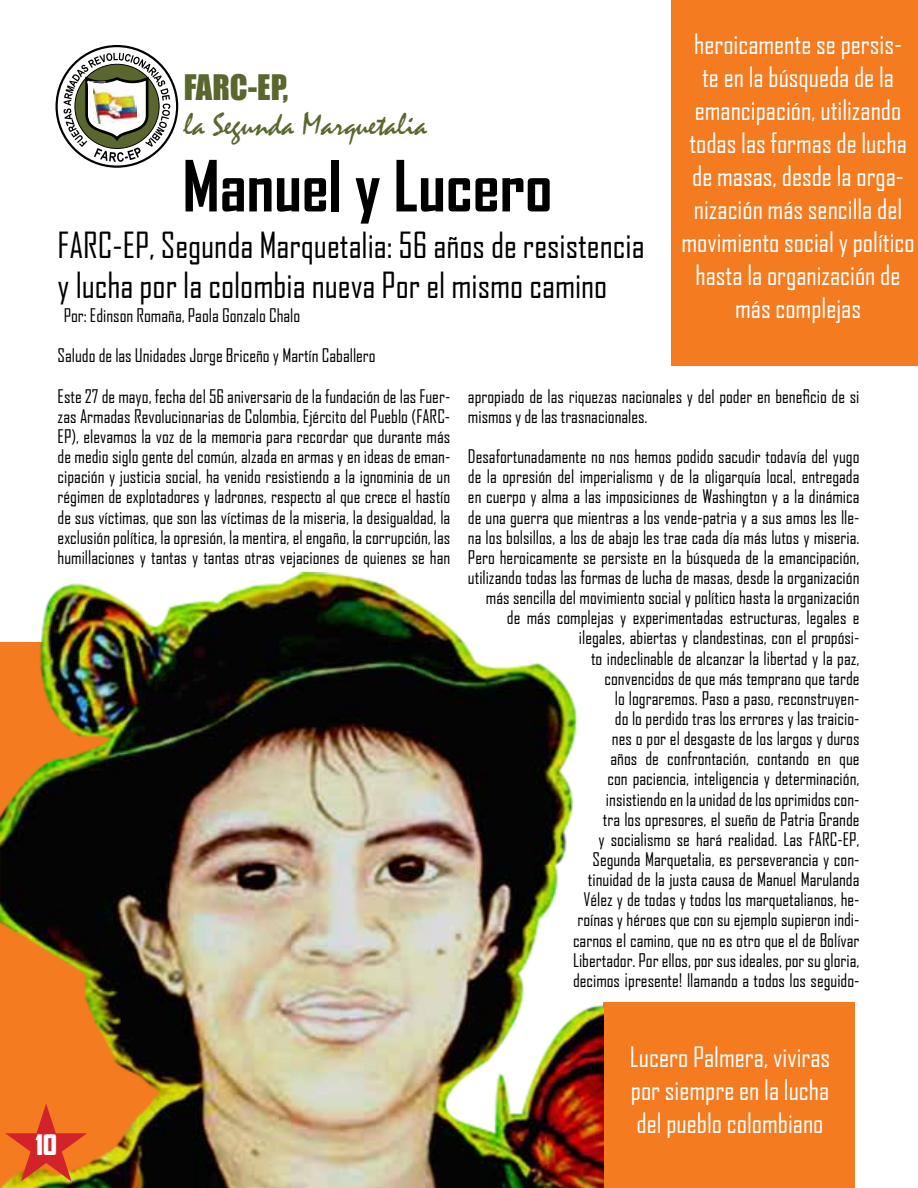
<style>
.page{position:relative;width:918px;height:1188px;background:#fff}
.page>*{position:absolute;margin:0;border:0;box-sizing:border-box;transform-origin:0 0}
.t1{font:700 67.5px "Agency FB";color:#000}
.t2{font:34.5px/40.5px "Agency FB";color:#000}
.t3{font:32.25px "Mistral";color:#59662e}
.t4{font:32.25px "Impact";color:#59662e}
.t5{font:27px/33px "Agency FB";color:#fff;text-align:center}
.t6{font:900 27px "Agency FB";color:#fff}
.t7{font:18px/20.1px "Agency FB";color:#000;text-align:justify}
</style>
<div class="page">
<svg style="left:56px;top:45px;width:122px;height:123px"></svg>
<div style="left:604px;top:1003px;width:251px;height:185px;background:#f47b20"></div>
<div style="left:672px;top:0;width:246px;height:366px;background:#f47b20"></div>
<img style="left:0;top:571px;width:604px;height:617px">
<svg style="left:5px;top:1104px;width:82px;height:77px;background:#e36421"></svg>
<h3 class="t4" style="left:184px;top:63px;width:106px">FARC-EP,</h3>
<h3 class="t3" style="left:184px;top:106px;width:245px">la Segunda Marquetalia</h3>
<h1 class="t1" style="left:182px;top:144px;width:371px">Manuel y Lucero</h1>
<h2 class="t2" style="left:58px;top:224px;width:589px">FARC-EP, Segunda Marquetalia: 56 años de resistencia y lucha por la colombia nueva Por el mismo camino</h2>
<p class="t7" style="left:64px;top:305px;width:238px">Por: Edinson Romaña, Paola Gonzalo Chalo</p>
<p class="t7" style="left:58px;top:345px;width:320px">Saludo de las Unidades Jorge Briceño y Martín Caballero</p>
<h3 class="t5" style="left:681px;top:27px;width:235px">heroicamente se persis-<br>te en la búsqueda de la emancipación, utilizando todas las formas de lucha de masas, desde la orga&shy;nización más sencilla del movimiento social y político hasta la organización de más complejas</h3>
<p class="t7" style="left:58px;top:386px;width:394px">Este 27 de mayo, fecha del 56 aniversario de la fundación de las Fuer&shy;zas Armadas Revolucionarias de Colombia, Ejército del Pueblo (FARC-EP), elevamos la voz de la memoria para recordar que durante más de medio siglo gente del común, alzada en armas y en ideas de eman&shy;cipación y justicia social, ha venido resistiendo a la ignominia de un régimen de explotadores y ladrones, respecto al que crece el hastío de sus víctimas, que son las víctimas de la miseria, la desigualdad, la exclusión política, la opresión, la mentira, el engaño, la corrupción, las humillaciones y tantas y tantas otras vejaciones de quienes se han</p>
<p class="t7" style="left:468px;top:386px;width:393px">apropiado de las riquezas nacionales y del poder en beneficio de si mismos y de las trasnacionales.</p>
<p class="t7" style="left:468px;top:446px;width:393px;text-align:right">Desafortunadamente no nos hemos podido sacudir todavía del yugo de la opresión del imperialismo y de la oligarquía local, entregada en cuerpo y alma a las imposiciones de Washington y a la dinámica de una guerra que mientras a los vende-patria y a sus amos les lle&shy;na los bolsillos, a los de abajo les trae cada día más lutos y miseria.<br>Pero heroicamente se persiste en la búsqueda de la emancipación, utilizando todas las formas de lucha de masas, desde la organización más sencilla del movimiento social y político hasta la organización<br>de más complejas y experimentadas estructuras, legales e ilegales, abiertas y clandestinas, con el propósi-<br>to indeclinable de alcanzar la libertad y la paz,<br>convencidos de que más temprano que tarde<br>lo lograremos. Paso a paso, reconstruyen-<br>do lo perdido tras los errores y las traicio-<br>nes o por el desgaste de los largos y duros<br>años de confrontación, contando en que<br>con paciencia, inteligencia y determinación,<br>insistiendo en la unidad de los oprimidos con-<br>tra los opresores, el sueño de Patria Grande<br>y socialismo se hará realidad. Las FARC-EP,<br>Segunda Marquetalia, es perseverancia y con-<br>tinuidad de la justa causa de Manuel Marulanda<br>Vélez y de todas y todos los marquetalianos, he-<br>roínas y héroes que con su ejemplo supieron indi-<br>carnos el camino, que no es otro que el de Bolívar<br>Libertador. Por ellos, por sus ideales, por su gloria,<br>decimos ¡presente! llamando a todos los seguido-</p>
<h3 class="t6" style="left:36px;top:1130px;width:23px">10</h3>
<h3 class="t5" style="left:630px;top:1040px;width:202px;text-align:justify">Lucero Palmera, viviras por siempre en la lucha del pueblo colombiano</h3>
</div>
